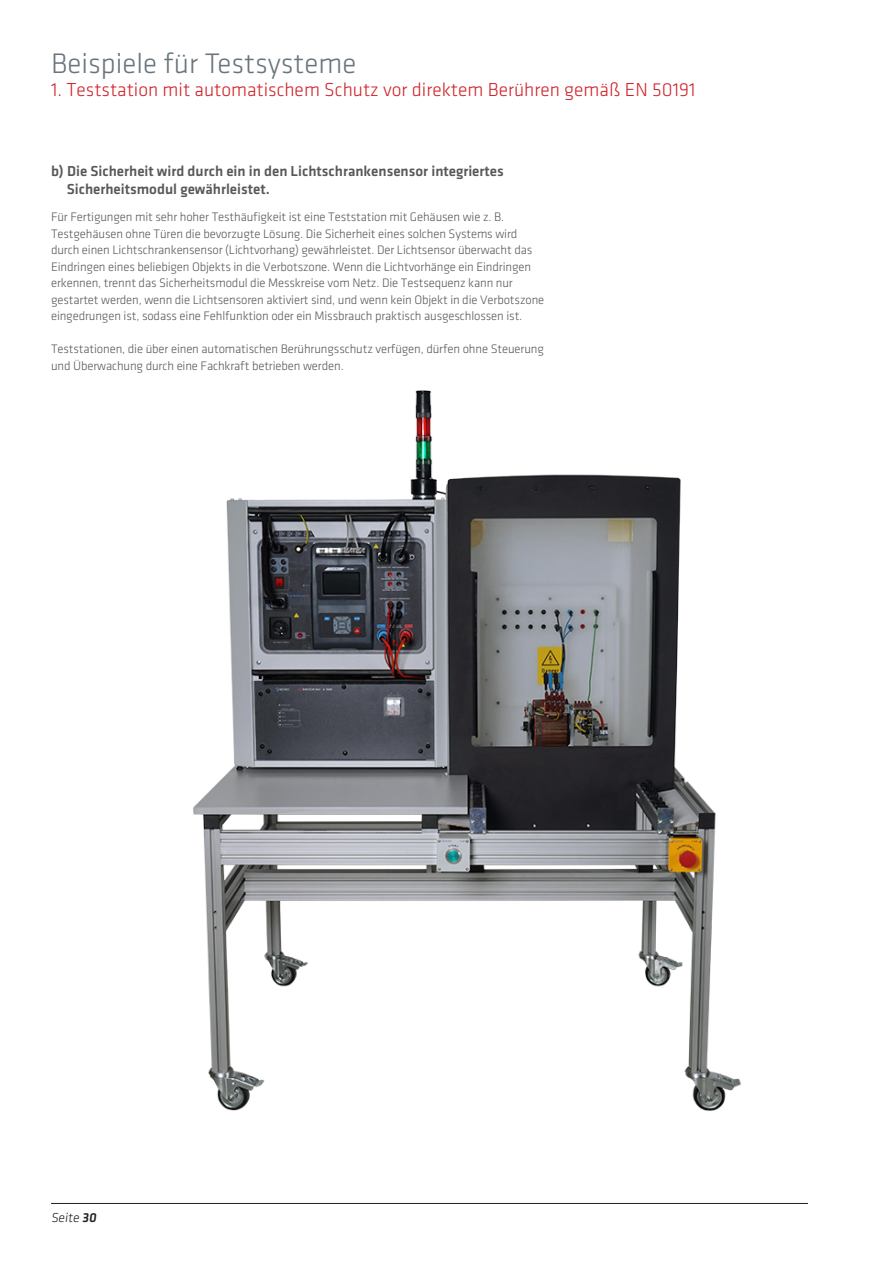
<style>
.page{position:relative;width:893px;height:1263px;background:#fff}
.page>*{position:absolute;margin:0;border:0;box-sizing:border-box;transform-origin:0 0}
.naslov{font:300 29.25px "Klavika";color:#6a747b}
.t1{font:300 19.5px "Klavika";color:#d1232a}
.t2{font:500 15px/18px "Klavika";color:#57585a}
.t3{font:300 13.5px "Klavika";color:#231f20}
.t4{font:300 12.75px/16.5px "Klavika";letter-spacing:-.01em;color:#57585a}
.s1{font-weight:500}
</style>
<div class="page">
<hr style="left:51px;top:1203px;width:757px;height:1px;background:#231f20">
<img style="left:193px;top:390px;width:548px;height:721px">
<p class="naslov" style="left:51px;top:46px;width:307px">Beispiele für Testsysteme</p>
<p class="t1" style="left:51px;top:78px;width:646px">1. Teststation mit automatischem Schutz vor direktem Berühren gemäß EN 50191</p>
<p class="t2" style="left:67px;top:162px;width:438px;text-indent:-16px">b) Die Sicherheit wird durch ein in den Lichtschrankensensor integriertes<br>Sicherheitsmodul gewährleistet.</p>
<p class="t4" style="left:51px;top:208px;width:495px">Für Fertigungen mit sehr hoher Testhäufigkeit ist eine Teststation mit Gehäusen wie z. B.<br>Testgehäusen ohne Türen die bevorzugte Lösung. Die Sicherheit eines solchen Systems wird durch einen Lichtschrankensensor (Lichtvorhang) gewährleistet. Der Lichtsensor überwacht das Eindringen eines beliebigen Objekts in die Verbotszone. Wenn die Lichtvorhänge ein Eindringen erkennen, trennt das Sicherheitsmodul die Messkreise vom Netz. Die Testsequenz kann nur gestartet werden, wenn die Lichtsensoren aktiviert sind, und wenn kein Objekt in die Verbotszone eingedrungen ist, sodass eine Fehlfunktion oder ein Missbrauch praktisch ausgeschlossen ist.</p>
<p class="t4" style="left:51px;top:340px;width:494px">Teststationen, die über einen automatischen Berührungsschutz verfügen, dürfen ohne Steuerung und Überwachung durch eine Fachkraft betrieben werden.</p>
<p class="t3" style="left:51px;top:1209px;width:49px">Seite <span class="s1">30</span></p>
</div>
